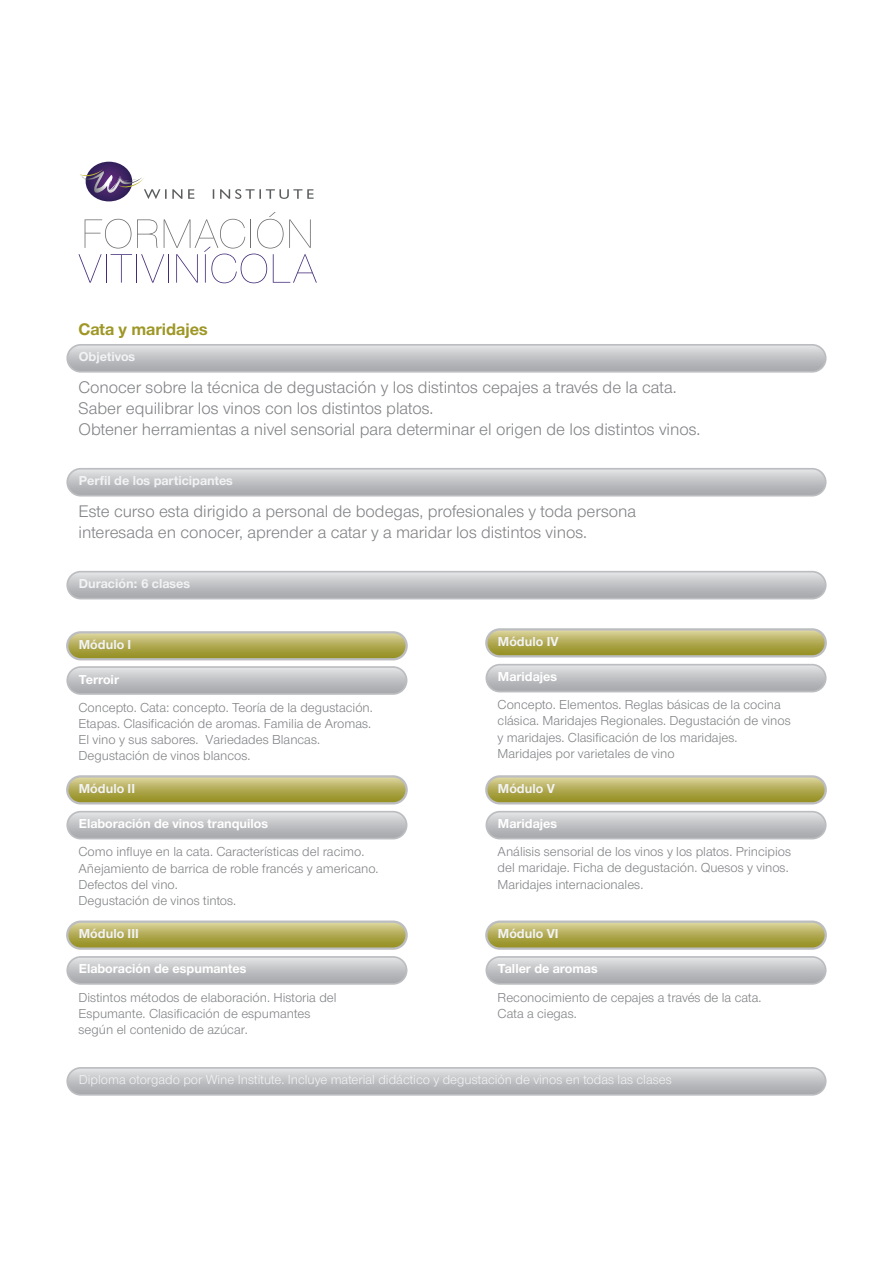
<style>
.page{position:relative;width:893px;height:1263px;background:#fff}
.page>*{position:absolute;margin:0;border:0;box-sizing:border-box;transform-origin:0 0}
.t1{font:17.4px/20.9px "Nimbus Sans Novus T";color:#808285}
.t2{font:700 17.4px "Nimbus Sans Novus T";color:#9e9726}
.t3{font:13.5px/16.2px "Nimbus Sans Novus T";color:#808285}
.t4{font:700 13.5px "Nimbus Sans Novus T";color:#f2f3f4}
.t5{font:13.5px "Nimbus Sans Novus T";color:#f2f3f4}
.t6{font:700 13.5px "Nimbus Sans Novus T";color:#fff}
</style>
<div class="page">
<svg style="left:67px;top:345px;width:759px;height:27px;background:#c1c2c4"></svg>
<div style="left:66px;top:344px;width:760px;height:29px;border:2px solid #bcbdc0;border-radius:13px"></div>
<svg style="left:67px;top:469px;width:759px;height:27px;background:#c1c2c5"></svg>
<div style="left:66px;top:468px;width:760px;height:28px;border:2px solid #bcbdc0;border-radius:13px"></div>
<svg style="left:67px;top:632px;width:340px;height:27px;background:#b4ad59"></svg>
<div style="left:66px;top:631px;width:342px;height:29px;border:2px solid #bcbdc0;border-radius:13px"></div>
<svg style="left:67px;top:667px;width:340px;height:27px;background:#c1c2c5"></svg>
<div style="left:66px;top:666px;width:341px;height:29px;border:2px solid #bcbdc0;border-radius:13px"></div>
<svg style="left:67px;top:776px;width:340px;height:27px;background:#b4ad59"></svg>
<div style="left:66px;top:775px;width:342px;height:29px;border:2px solid #bcbdc0;border-radius:13px"></div>
<svg style="left:67px;top:812px;width:340px;height:27px;background:#c1c2c5"></svg>
<div style="left:66px;top:811px;width:341px;height:28px;border:2px solid #bcbdc0;border-radius:13px"></div>
<div style="left:67px;top:922px;width:340px;height:26px;background:linear-gradient(to bottom,#d8d097,#938d20);border-radius:13px"></div>
<div style="left:66px;top:920px;width:342px;height:30px;border:2px solid #bcbdc0;border-radius:13px"></div>
<svg style="left:67px;top:957px;width:340px;height:27px;background:#c1c2c5"></svg>
<div style="left:66px;top:956px;width:341px;height:29px;border:2px solid #bcbdc0;border-radius:13px"></div>
<svg style="left:486px;top:629px;width:340px;height:27px;background:#b4ad59"></svg>
<div style="left:485px;top:628px;width:342px;height:29px;border:2px solid #bcbdc0;border-radius:13px"></div>
<svg style="left:486px;top:665px;width:340px;height:27px;background:#c1c2c5"></svg>
<div style="left:485px;top:664px;width:341px;height:28px;border:2px solid #bcbdc0;border-radius:13px"></div>
<svg style="left:486px;top:776px;width:340px;height:27px;background:#b4ad59"></svg>
<div style="left:485px;top:775px;width:342px;height:29px;border:2px solid #bcbdc0;border-radius:13px"></div>
<svg style="left:486px;top:812px;width:340px;height:27px;background:#c1c2c5"></svg>
<div style="left:485px;top:811px;width:341px;height:28px;border:2px solid #bcbdc0;border-radius:13px"></div>
<div style="left:486px;top:922px;width:340px;height:26px;background:linear-gradient(to bottom,#d8d097,#938d20);border-radius:13px"></div>
<div style="left:485px;top:920px;width:342px;height:30px;border:2px solid #bcbdc0;border-radius:13px"></div>
<svg style="left:486px;top:957px;width:340px;height:27px;background:#c1c2c5"></svg>
<div style="left:485px;top:956px;width:341px;height:29px;border:2px solid #bcbdc0;border-radius:13px"></div>
<img style="left:91px;top:162px;width:36px;height:39px">
<img style="left:88px;top:191px;width:42px;height:3px">
<img style="left:80px;top:169px;width:64px;height:22px">
<svg style="left:144px;top:189px;width:170px;height:10px"></svg>
<svg style="left:79px;top:212px;width:238px;height:71px"></svg>
<svg style="left:67px;top:572px;width:759px;height:27px;background:#c1c2c5"></svg>
<div style="left:66px;top:571px;width:760px;height:28px;border:2px solid #bcbdc0;border-radius:13px"></div>
<svg style="left:67px;top:1068px;width:759px;height:27px;background:#c1c2c4"></svg>
<div style="left:66px;top:1067px;width:760px;height:29px;border:2px solid #bcbdc0;border-radius:13px"></div>
<p class="t2" style="left:79px;top:319px;width:131px">Cata y maridajes</p>
<p class="t4" style="left:79px;top:349px;width:58px">Objetivos</p>
<p class="t1" style="left:79px;top:376px;width:623px">Conocer sobre la técnica de degustación y los distintos cepajes a través de la cata.<br>Saber equilibrar los vinos con los distintos platos.<br>Obtener herramientas a nivel sensorial para determinar el origen de los distintos vinos.</p>
<p class="t4" style="left:79px;top:473px;width:156px">Perfil de los participantes</p>
<p class="t1" style="left:79px;top:500px;width:559px">Este curso esta dirigido a personal de bodegas, profesionales y toda persona interesada en conocer, aprender a catar y a maridar los distintos vinos.</p>
<p class="t4" style="left:79px;top:576px;width:113px">Duración: 6 clases</p>
<p class="t4" style="left:79px;top:636px;width:54px">Módulo I</p>
<p class="t6" style="left:79px;top:671px;width:42px">Terroir</p>
<p class="t3" style="left:79px;top:699px;width:296px">Concepto. Cata: concepto. Teoría de la degustación.<br>Etapas. Clasificación de aromas. Familia de Aromas.<br>El vino y sus sabores. Variedades Blancas.<br>Degustación de vinos blancos.</p>
<p class="t4" style="left:79px;top:780px;width:58px">Módulo II</p>
<p class="t6" style="left:79px;top:816px;width:191px">Elaboración de vinos tranquilos</p>
<p class="t3" style="left:79px;top:844px;width:302px">Como influye en la cata. Características del racimo.<br>Añejamiento de barrica de roble francés y americano.<br>Defectos del vino.<br>Degustación de vinos tintos.</p>
<p class="t4" style="left:79px;top:926px;width:61px">Módulo III</p>
<p class="t6" style="left:79px;top:961px;width:169px">Elaboración de espumantes</p>
<p class="t3" style="left:79px;top:989px;width:260px">Distintos métodos de elaboración. Historia del<br>Espumante. Clasificación de espumantes según el contenido de azúcar.</p>
<p class="t4" style="left:498px;top:633px;width:62px">Módulo IV</p>
<p class="t6" style="left:498px;top:669px;width:61px">Maridajes</p>
<p class="t3" style="left:498px;top:696px;width:295px">Concepto. Elementos. Reglas básicas de la cocina clásica. Maridajes Regionales. Degustación de vinos y maridajes. Clasificación de los maridajes.<br>Maridajes por varietales de vino</p>
<p class="t4" style="left:498px;top:780px;width:58px">Módulo V</p>
<p class="t6" style="left:498px;top:816px;width:61px">Maridajes</p>
<p class="t3" style="left:498px;top:843px;width:295px">Análisis sensorial de los vinos y los platos. Principios del maridaje. Ficha de degustación. Quesos y vinos.<br>Maridajes internacionales.</p>
<p class="t4" style="left:498px;top:926px;width:62px">Módulo VI</p>
<p class="t6" style="left:498px;top:961px;width:101px">Taller de aromas</p>
<p class="t3" style="left:498px;top:989px;width:265px">Reconocimiento de cepajes a través de la cata.<br>Cata a ciegas.</p>
<p class="t5" style="left:79px;top:1072px;width:594px">Diploma otorgado por Wine Institute. Incluye material didáctico y degustación de vinos en todas las clases</p>
</div>
